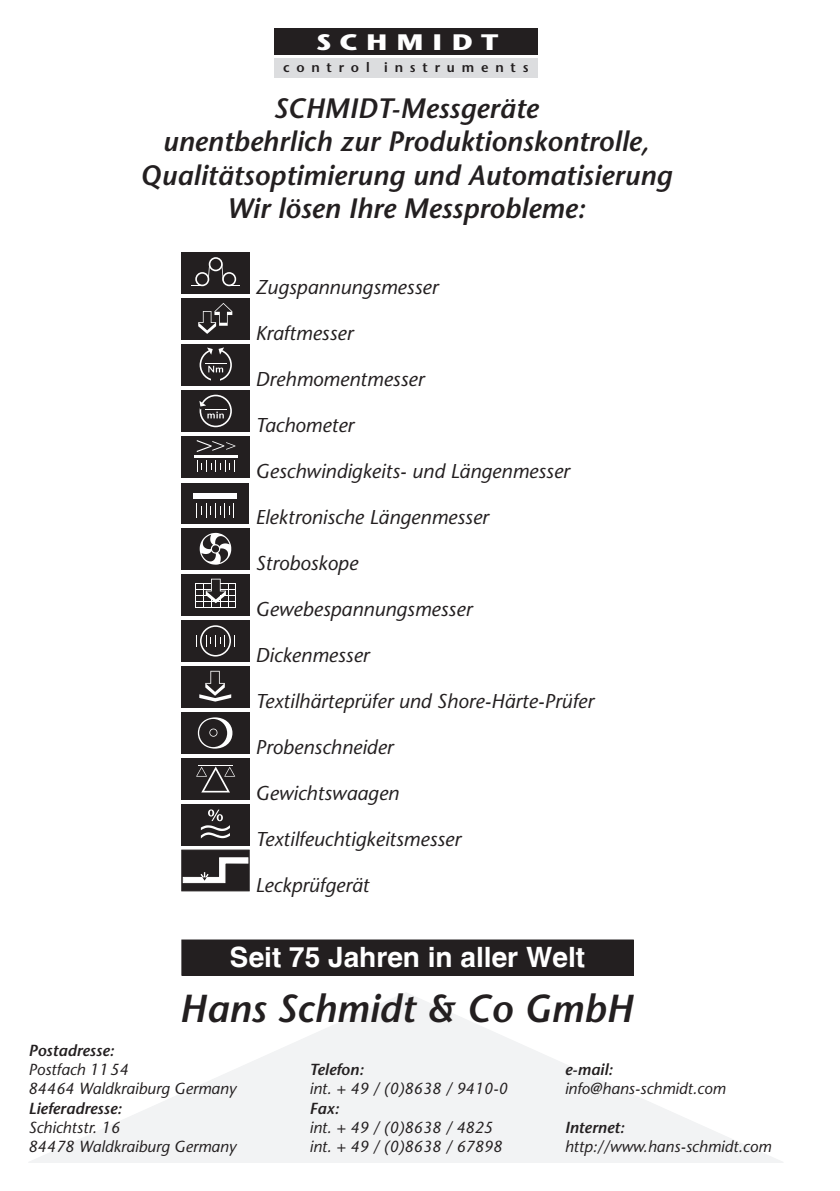
<style>
.page{position:relative;width:840px;height:1191px;background:#fff}
.page>*{position:absolute;margin:0;border:0;box-sizing:border-box;transform-origin:0 0}
.t1{font:italic 600 39px "Stone Sans";color:#231f20}
.t2{font:italic 600 28px/33.4px "Stone Sans";color:#231f20;text-align:center}
.t3{font:700 28px "Helvetica";color:#fff}
.t4{font:700 22.4px "Stone Sans";letter-spacing:.33em;color:#fff;scale:1.22 1}
.t5{font:italic 20px "Stone Sans";color:#231f20}
.t6{font:italic 16px/19.2px "Stone Sans";color:#231f20}
.t7{font:italic 600 16px "Stone Sans";color:#231f20}
.t8{font:600 13.6px "Stone Sans";letter-spacing:.5em;color:#231f20}
</style>
<div class="page">
<div style="left:182px;top:940px;width:451px;height:35px;background:#231f20"></div>
<div style="left:181px;top:939px;width:452px;height:36px;border:1px solid #231f20"></div>
<svg style="left:30px;top:992px;width:752px;height:170px"></svg>
<div style="left:181px;top:252px;width:69px;height:42px;background:#231f20"></div>
<svg style="left:195px;top:272px;width:14px;height:14px"></svg>
<div style="left:197px;top:274px;width:10px;height:10px;background:#231f20;border-radius:50%"></div>
<svg style="left:222px;top:272px;width:14px;height:14px"></svg>
<div style="left:224px;top:274px;width:10px;height:10px;background:#231f20;border-radius:50%"></div>
<svg style="left:209px;top:257px;width:13px;height:14px"></svg>
<div style="left:210px;top:259px;width:11px;height:11px;background:#231f20;border-radius:50%"></div>
<svg style="left:208px;top:264px;width:2px;height:16px"></svg>
<svg style="left:221px;top:264px;width:2px;height:16px"></svg>
<div style="left:181px;top:298px;width:69px;height:42px;background:#231f20"></div>
<svg style="left:198px;top:303px;width:34px;height:31px"></svg>
<div style="left:181px;top:344px;width:69px;height:42px;background:#231f20"></div>
<svg style="left:199px;top:349px;width:33px;height:32px"></svg>
<div style="left:201px;top:350px;width:29px;height:29px;background:#231f20;border-radius:50%"></div>
<div style="left:211px;top:376px;width:9px;height:6px;background:#231f20"></div>
<svg style="left:205px;top:347px;width:21px;height:25px"></svg>
<div style="left:181px;top:390px;width:69px;height:42px;background:#231f20"></div>
<svg style="left:199px;top:395px;width:33px;height:32px"></svg>
<div style="left:201px;top:396px;width:29px;height:29px;background:#231f20;border-radius:50%"></div>
<svg style="left:199px;top:400px;width:27px;height:18px"></svg>
<div style="left:181px;top:436px;width:69px;height:42px;background:#231f20"></div>
<hr style="left:194px;top:455px;width:43px;height:2px;background:#fff">
<svg style="left:197px;top:460px;width:38px;height:12px"></svg>
<svg style="left:197px;top:440px;width:38px;height:12px"></svg>
<div style="left:181px;top:483px;width:68px;height:40px;background:#231f20"></div>
<div style="left:194px;top:494px;width:43px;height:5px;background:#fff"></div>
<svg style="left:196px;top:503px;width:38px;height:15px"></svg>
<div style="left:181px;top:528px;width:69px;height:42px;background:#231f20"></div>
<svg style="left:199px;top:533px;width:32px;height:31px"></svg>
<div style="left:181px;top:574px;width:69px;height:42px;background:#231f20"></div>
<svg style="left:195px;top:578px;width:41px;height:30px"></svg>
<div style="left:181px;top:620px;width:69px;height:42px;background:#231f20"></div>
<svg style="left:200px;top:625px;width:31px;height:31px"></svg>
<div style="left:201px;top:627px;width:28px;height:28px;background:#231f20;border-radius:50%"></div>
<svg style="left:196px;top:635px;width:1px;height:12px"></svg>
<svg style="left:234px;top:635px;width:1px;height:12px"></svg>
<svg style="left:206px;top:635px;width:19px;height:12px"></svg>
<div style="left:181px;top:666px;width:69px;height:42px;background:#231f20"></div>
<svg style="left:199px;top:671px;width:32px;height:30px"></svg>
<div style="left:181px;top:712px;width:69px;height:42px;background:#231f20"></div>
<svg style="left:198px;top:717px;width:34px;height:31px"></svg>
<div style="left:181px;top:758px;width:69px;height:42px;background:#231f20"></div>
<svg style="left:196px;top:766px;width:39px;height:26px"></svg>
<hr style="left:198px;top:765px;width:35px;height:1px;background:#fff">
<div style="left:181px;top:804px;width:69px;height:42px;background:#231f20"></div>
<svg style="left:201px;top:809px;width:29px;height:29px"></svg>
<div style="left:181px;top:850px;width:68px;height:41px;background:#231f20;border:1px solid #231f20"></div>
<svg style="left:183px;top:857px;width:65px;height:26px"></svg>
<div style="left:274px;top:28px;width:263px;height:27px;background:#231f20"></div>
<div style="left:274px;top:58px;width:263px;height:20px;background:#dcdddf"></div>
<p class="t4" style="left:316px;top:29px;width:151px">SCHMIDT</p>
<p class="t8" style="left:283px;top:59px;width:247px">control instruments</p>
<h2 class="t2" style="left:140px;top:91px;width:533px">SCHMIDT-Messgeräte<br>unentbehrlich zur Produktionskontrolle, Qualitätsoptimierung und Automatisierung Wir lösen Ihre Messprobleme:</h2>
<p class="t5" style="left:255px;top:275px;width:184px">Zugspannungsmesser</p>
<p class="t5" style="left:255px;top:321px;width:99px">Kraftmesser</p>
<p class="t5" style="left:255px;top:367px;width:170px">Drehmomentmesser</p>
<p class="t5" style="left:255px;top:413px;width:100px">Tachometer</p>
<p class="t5" style="left:255px;top:459px;width:315px">Geschwindigkeits- und Längenmesser</p>
<p class="t5" style="left:255px;top:505px;width:234px">Elektronische Längenmesser</p>
<p class="t5" style="left:255px;top:551px;width:104px">Stroboskope</p>
<p class="t5" style="left:255px;top:597px;width:218px">Gewebespannungsmesser</p>
<p class="t5" style="left:255px;top:643px;width:115px">Dickenmesser</p>
<p class="t5" style="left:255px;top:689px;width:340px">Textilhärteprüfer und Shore-Härte-Prüfer</p>
<p class="t5" style="left:255px;top:735px;width:139px">Probenschneider</p>
<p class="t5" style="left:255px;top:781px;width:145px">Gewichtswaagen</p>
<p class="t5" style="left:255px;top:827px;width:207px">Textilfeuchtigkeitsmesser</p>
<p class="t5" style="left:255px;top:873px;width:115px">Leckprüfgerät</p>
<h2 class="t3" style="left:230px;top:939px;width:356px">Seit 75 Jahren in aller Welt</h2>
<h1 class="t1" style="left:179px;top:984px;width:454px">Hans Schmidt &amp; Co GmbH</h1>
<p class="t7" style="left:28px;top:1040px;width:87px">Postadresse:</p>
<p class="t6" style="left:28px;top:1060px;width:209px">Postfach 1154<br>84464 Waldkraiburg Germany</p>
<p class="t7" style="left:28px;top:1098px;width:95px">Lieferadresse:</p>
<p class="t6" style="left:28px;top:1117px;width:209px">Schichtstr. 16<br>84478 Waldkraiburg Germany</p>
<p class="t7" style="left:309px;top:1060px;width:55px">Telefon:</p>
<p class="t6" style="left:309px;top:1079px;width:199px">int. + 49 / (0)8638 / 9410-0</p>
<p class="t7" style="left:309px;top:1098px;width:31px">Fax:</p>
<p class="t6" style="left:309px;top:1117px;width:194px">int. + 49 / (0)8638 / 4825 int. + 49 / (0)8638 / 67898</p>
<p class="t7" style="left:564px;top:1060px;width:49px">e-mail:</p>
<p class="t6" style="left:564px;top:1079px;width:162px">info@hans-schmidt.com</p>
<p class="t7" style="left:564px;top:1117px;width:61px">Internet:</p>
<p class="t6" style="left:564px;top:1137px;width:208px">http://www.hans-schmidt.com</p>
</div>
